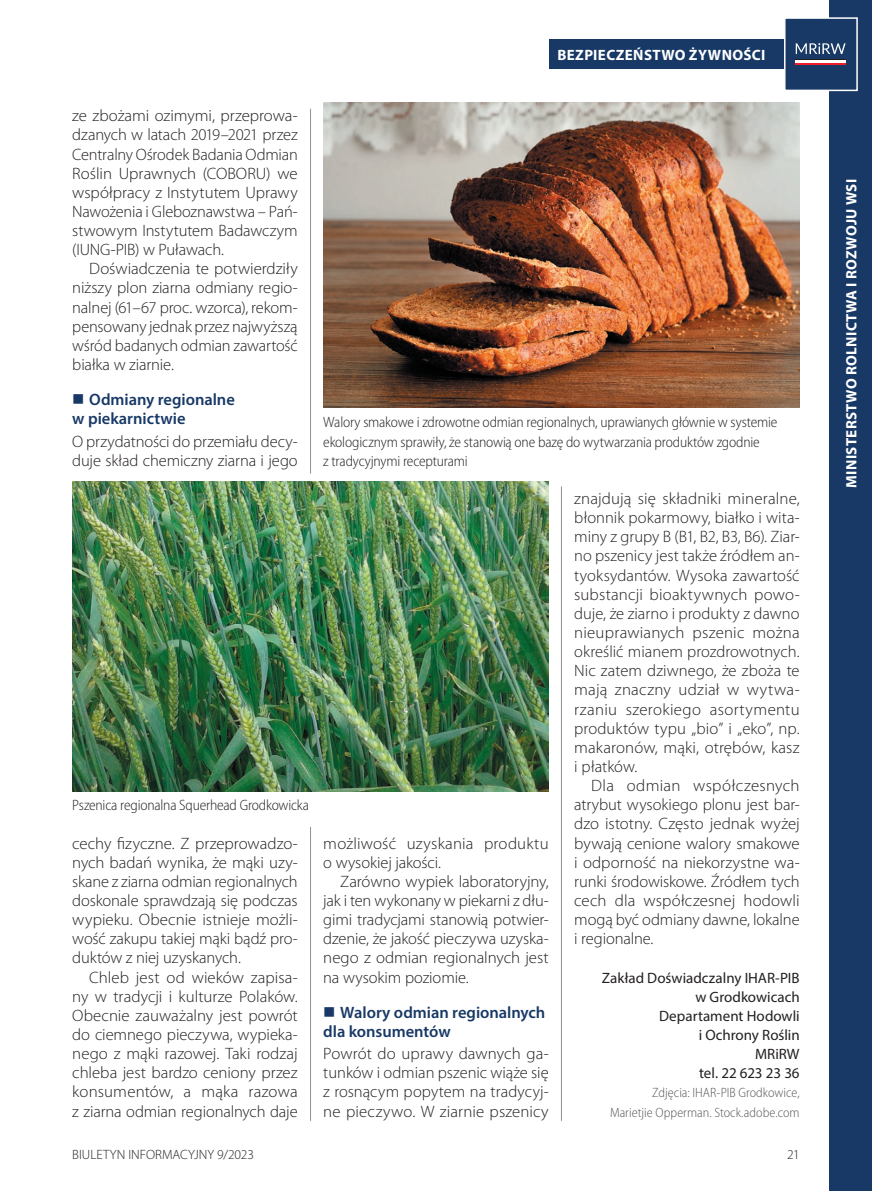
<style>
.page{position:relative;width:872px;height:1191px;background:#fff}
.page>*{position:absolute;margin:0;border:0;box-sizing:border-box;transform-origin:0 0}
.t1{font:300 16.5px/19.2px "Myriad Pro";letter-spacing:-.005em;color:#231f20;text-align:justify}
.t2{font:600 16.5px/19.2px "Myriad Pro";letter-spacing:-.005em;color:#183966}
.t3{font:300 semi-condensed 15px/19.2px "Myriad Pro";letter-spacing:-.015em;color:#231f20}
.t4{font:15px/19.2px "Myriad Pro";color:#231f20;text-align:right}
.t5{font:700 15px "Myriad Pro";letter-spacing:.025em;color:#fff}
.t6{font:300 semi-condensed 13.5px/19.2px "Myriad Pro";color:#57585a;text-align:right}
.t7{font:300 13.5px "Myriad Pro";color:#231f20}
</style>
<div class="page">
<div style="left:829px;top:0;width:43px;height:1191px;background:#183966"></div>
<div style="left:549px;top:39px;width:280px;height:30px;background:#183966"></div>
<div style="left:784px;top:18px;width:73px;height:72px;background:#183966"></div>
<hr style="left:795px;top:63px;width:51px;height:2px;background:#ee1d23">
<hr style="left:795px;top:60px;width:51px;height:3px;background:#fff">
<hr style="left:795px;top:60px;width:51px;height:1px;background:#231f20">
<svg style="left:795px;top:43px;width:50px;height:11px"></svg>
<div style="left:784px;top:17px;width:73px;height:74px;border:2px solid #fff"></div>
<hr style="left:310px;top:827px;width:1px;height:293px;background:#939598">
<hr style="left:310px;top:109px;width:1px;height:364px;background:#939598">
<hr style="left:561px;top:486px;width:1px;height:634px;background:#939598">
<img style="left:323px;top:102px;width:476px;height:305px">
<img style="left:72px;top:482px;width:476px;height:309px">
<p class="t5" style="left:557px;top:45px;width:209px">BEZPIECZEŃSTWO ŻYWNOŚCI</p>
<p class="t1" style="left:72px;top:106px;width:227px">ze zbożami ozimymi, przeprowa&shy;dzanych w latach 2019–2021 przez Centralny Ośrodek Badania Odmian Roślin Uprawnych (COBORU) we współpracy z Instytutem Uprawy Nawożenia i Gleboznawstwa – Pań&shy;stwowym Instytutem Badawczym (IUNG-PIB) w Puławach.</p>
<p class="t1" style="left:72px;top:259px;width:227px;text-indent:17px">Doświadczenia te potwierdziły niższy plon ziarna odmiany regio&shy;nalnej (61–67 proc. wzorca), rekom&shy;pensowany jednak przez najwyższą wśród badanych odmian zawartość białka w ziarnie.</p>
<p class="t2" style="left:72px;top:390px;width:164px;text-indent:17px">Odmiany regionalne w piekarnictwie</p>
<p class="t1" style="left:72px;top:432px;width:227px">O przydatności do przemiału decy&shy;duje skład chemiczny ziarna i jego</p>
<p class="t3" style="left:72px;top:796px;width:238px">Pszenica regionalna Squerhead Grodkowicka</p>
<p class="t1" style="left:72px;top:833px;width:227px">cechy fizyczne. Z przeprowadzo&shy;nych badań wynika, że mąki uzy&shy;skane z ziarna odmian regionalnych doskonale sprawdzają się podczas wypieku. Obecnie istnieje możli&shy;wość zakupu takiej mąki bądź pro&shy;duktów z niej uzyskanych.</p>
<p class="t1" style="left:72px;top:967px;width:227px;text-indent:17px">Chleb jest od wieków zapisa&shy;ny w tradycji i kulturze Polaków.<br>Obecnie zauważalny jest powrót do ciemnego pieczywa, wypieka&shy;nego z mąki razowej. Taki rodzaj chleba jest bardzo ceniony przez konsumentów, a mąka razowa z ziarna odmian regionalnych daje</p>
<p class="t3" style="left:323px;top:413px;width:455px">Walory smakowe i zdrowotne odmian regionalnych, uprawianych głównie w systemie ekologicznym sprawiły, że stanowią one bazę do wytwarzania produktów zgodnie<br>z tradycyjnymi recepturami</p>
<p class="t1" style="left:323px;top:833px;width:227px">możliwość uzyskania produktu o wysokiej jakości.</p>
<p class="t1" style="left:323px;top:872px;width:227px;text-indent:17px">Zarówno wypiek laboratoryjny, jak i ten wykonany w piekarni z dłu&shy;gimi tradycjami stanowią potwier&shy;dzenie, że jakość pieczywa uzyska&shy;nego z odmian regionalnych jest na wysokim poziomie.</p>
<p class="t2" style="left:323px;top:1002px;width:223px;text-indent:17px">Walory odmian regionalnych dla konsumentów</p>
<p class="t1" style="left:323px;top:1044px;width:227px">Powrót do uprawy dawnych ga&shy;tunków i odmian pszenic wiąże się z rosnącym popytem na tradycyj&shy;ne pieczywo. W ziarnie pszenicy</p>
<p class="t1" style="left:574px;top:489px;width:227px">znajdują się składniki mineralne, błonnik pokarmowy, białko i wita&shy;miny z grupy B (B1, B2, B3, B6). Ziar&shy;no pszenicy jest także źródłem an&shy;tyoksydantów. Wysoka zawartość substancji bioaktywnych powo&shy;duje, że ziarno i produkty z dawno nieuprawianych pszenic można określić mianem prozdrowotnych.<br>Nic zatem dziwnego, że zboża te mają znaczny udział w wytwa&shy;rzaniu szerokiego asortymentu produktów typu „bio” i „eko”, np. makaronów, mąki, otrębów, kasz i płatków.</p>
<p class="t1" style="left:574px;top:776px;width:227px;text-indent:17px">Dla odmian współczesnych atrybut wysokiego plonu jest bar&shy;dzo istotny. Często jednak wyżej bywają cenione walory smakowe i odporność na niekorzystne wa&shy;runki środowiskowe. Źródłem tych cech dla współczesnej hodowli mogą być odmiany dawne, lokalne i regionalne.</p>
<p class="t4" style="left:602px;top:967px;width:199px">Zakład Doświadczalny IHAR-PIB w Grodkowicach<br>Departament Hodowli<br>i Ochrony Roślin<br>MRiRW<br>tel. 22 623 23 36</p>
<p class="t6" style="left:610px;top:1083px;width:191px">Zdjęcia: IHAR-PIB Grodkowice,<br>Marietjie Opperman. Stock.adobe.com</p>
<p class="t7" style="left:72px;top:1146px;width:183px">BIULETYN INFORMACYJNY 9/2023</p>
<p class="t7" style="left:787px;top:1146px;width:14px">21</p>
<p class="t5" style="left:841px;top:488px;width:311px;rotate:-90deg">MINISTERSTWO ROLNICTWA I ROZWOJU WSI</p>
</div>
